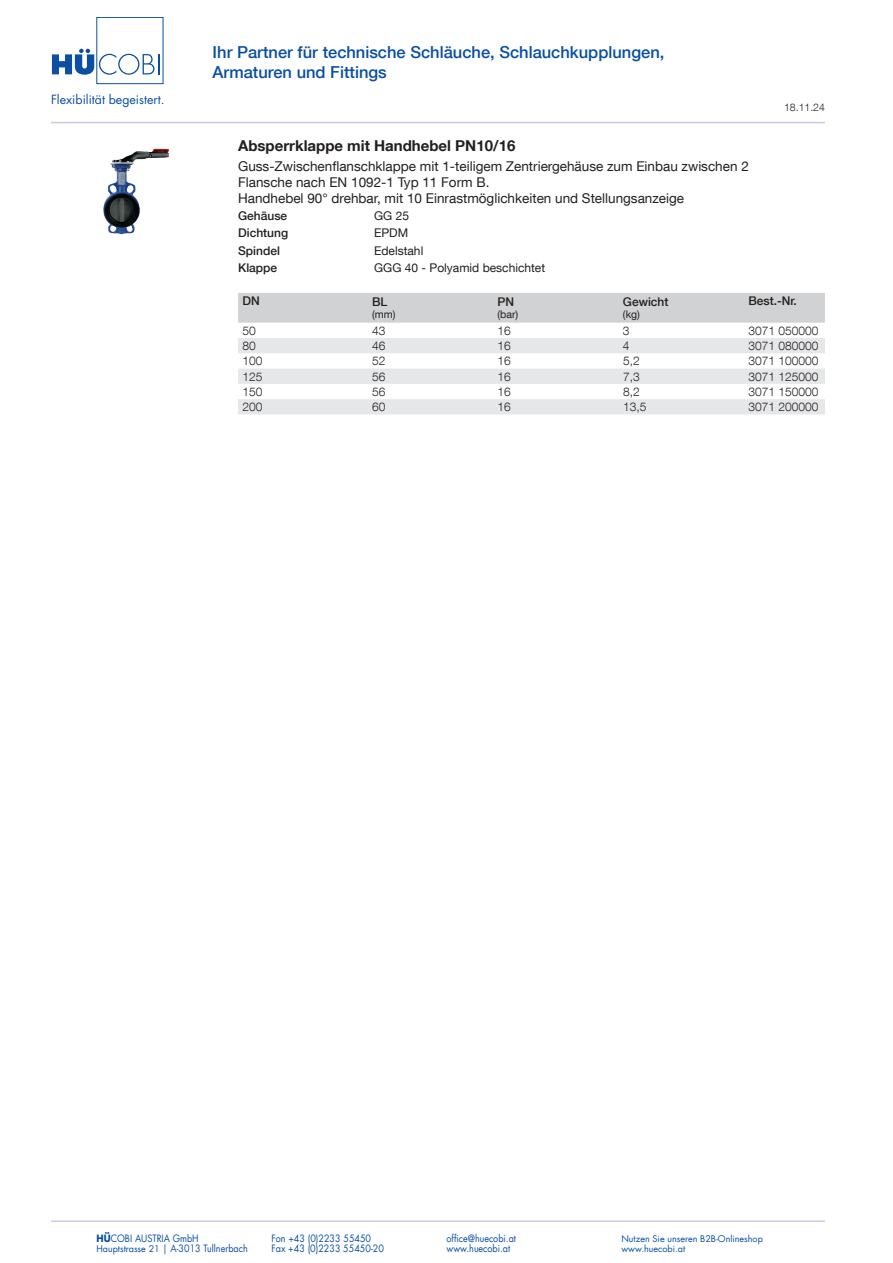
<style>
.page{position:relative;width:893px;height:1263px;background:#fff}
.page>*{position:absolute;margin:0;border:0;box-sizing:border-box;transform-origin:0 0}
.t1{font:500 16.5px/19.8px "Helvetica Neue LT Com";color:#0a4fa2}
.t2{font:700 15px "Helvetica Neue LT Com";color:#231f20}
.t3{font:13.5px/16.2px "Helvetica Neue LT Com";color:#231f20}
.t4{font:12.3px "Futura LT";color:#0a4fa2}
.t5{font:300 12px "Helvetica Neue LT Com";color:#231f20}
.t6{font:500 12px "Helvetica Neue LT Com";color:#231f20}
.t7{font:12px "Helvetica Neue LT Com";color:#231f20}
.t8{font:10.5px "Helvetica Neue LT Com";color:#231f20}
.t9{font:300 10.5px "Helvetica Neue LT Com";color:#231f20}
.t10{font:9.9px "Futura LT";color:#0a4fa2;scale:.91 1}
.t11{font:9px "Futura LT";color:#0a4fa2}
.s1{font-weight:700}
.s2{font-size:9px}
</style>
<div class="page">
<hr style="left:51px;top:122px;width:774px;height:1px;background:#c7cbe6">
<hr style="left:51px;top:1220px;width:774px;height:2px;background:#c7cbe6">
<div style="left:96px;top:17px;width:67px;height:67px;border:1px solid #0a4fa2"></div>
<svg style="left:52px;top:49px;width:108px;height:26px"></svg>
<div style="left:238px;top:293px;width:587px;height:30px;background:#d1d2d4"></div>
<svg style="left:238px;top:338px;width:587px;height:76px"></svg>
<img style="left:103px;top:149px;width:66px;height:85px">
<p class="t4" style="left:51px;top:91px;width:115px">Flexibilität begeistert.</p>
<p class="t1" style="left:213px;top:42px;width:453px">Ihr Partner für technische Schläuche, Schlauchkupplungen,<br>Armaturen und Fittings</p>
<p class="t9" style="left:784px;top:101px;width:42px">18.11.24</p>
<p class="t2" style="left:238px;top:136px;width:279px">Absperrklappe mit Handhebel PN10/16</p>
<p class="t3" style="left:238px;top:158px;width:512px">Guss-Zwischenflanschklappe mit 1-teiligem Zentriergehäuse zum Einbau zwischen 2<br>Flansche nach EN 1092-1 Typ 11 Form B.<br>Handhebel 90° drehbar, mit 10 Einrastmöglichkeiten und Stellungsanzeige</p>
<p class="t6" style="left:238px;top:209px;width:51px">Gehäuse</p>
<p class="t7" style="left:374px;top:209px;width:36px">GG 25</p>
<p class="t6" style="left:238px;top:226px;width:52px">Dichtung</p>
<p class="t7" style="left:374px;top:226px;width:36px">EPDM</p>
<p class="t6" style="left:238px;top:243px;width:43px">Spindel</p>
<p class="t7" style="left:374px;top:243px;width:51px">Edelstahl</p>
<p class="t6" style="left:238px;top:260px;width:41px">Klappe</p>
<p class="t7" style="left:374px;top:260px;width:172px">GGG 40 - Polyamid beschichtet</p>
<p class="t6" style="left:242px;top:293px;width:19px">DN</p>
<p class="t6" style="left:372px;top:294px;width:17px">BL</p>
<p class="t8" style="left:372px;top:308px;width:25px">(mm)</p>
<p class="t6" style="left:748px;top:293px;width:50px">Best.-Nr.</p>
<p class="t6" style="left:623px;top:294px;width:47px">Gewicht</p>
<p class="t8" style="left:623px;top:308px;width:18px">(kg)</p>
<p class="t6" style="left:497px;top:294px;width:18px">PN</p>
<p class="t8" style="left:497px;top:308px;width:22px">(bar)</p>
<p class="t5" style="left:242px;top:323px;width:15px">50</p>
<p class="t5" style="left:372px;top:323px;width:15px">43</p>
<p class="t5" style="left:497px;top:323px;width:15px">16</p>
<p class="t5" style="left:623px;top:323px;width:8px">3</p>
<p class="t5" style="left:748px;top:323px;width:72px">3071 050000</p>
<p class="t5" style="left:242px;top:338px;width:15px">80</p>
<p class="t5" style="left:372px;top:338px;width:15px">46</p>
<p class="t5" style="left:497px;top:338px;width:15px">16</p>
<p class="t5" style="left:623px;top:338px;width:8px">4</p>
<p class="t5" style="left:748px;top:338px;width:72px">3071 080000</p>
<p class="t5" style="left:242px;top:354px;width:22px">100</p>
<p class="t5" style="left:372px;top:354px;width:15px">52</p>
<p class="t5" style="left:498px;top:354px;width:15px">16</p>
<p class="t5" style="left:623px;top:354px;width:18px">5,2</p>
<p class="t5" style="left:748px;top:354px;width:72px">3071 100000</p>
<p class="t5" style="left:242px;top:369px;width:22px">125</p>
<p class="t5" style="left:372px;top:369px;width:15px">56</p>
<p class="t5" style="left:498px;top:369px;width:15px">16</p>
<p class="t5" style="left:623px;top:369px;width:18px">7,3</p>
<p class="t5" style="left:748px;top:369px;width:72px">3071 125000</p>
<p class="t5" style="left:242px;top:384px;width:22px">150</p>
<p class="t5" style="left:372px;top:384px;width:15px">56</p>
<p class="t5" style="left:498px;top:384px;width:15px">16</p>
<p class="t5" style="left:623px;top:384px;width:18px">8,2</p>
<p class="t5" style="left:748px;top:384px;width:72px">3071 150000</p>
<p class="t5" style="left:242px;top:400px;width:22px">200</p>
<p class="t5" style="left:372px;top:400px;width:15px">60</p>
<p class="t5" style="left:498px;top:400px;width:15px">16</p>
<p class="t5" style="left:623px;top:400px;width:25px">13,5</p>
<p class="t5" style="left:748px;top:400px;width:72px">3071 200000</p>
<p class="t10" style="left:97px;top:1232px;width:114px"><span class="s1">HÜ</span>COBI AUSTRIA GmbH</p>
<p class="t10" style="left:271px;top:1232px;width:111px">Fon +43 (0)2233 55450</p>
<p class="t10" style="left:446px;top:1232px;width:78px">office@huecobi.at</p>
<p class="t11" style="left:621px;top:1233px;width:143px">Nutzen Sie unseren B2B-Onlineshop</p>
<p class="t10" style="left:97px;top:1242px;width:168px"><span class="s2">Hauptstrasse 21</span> | A-3013 Tullnerbach</p>
<p class="t10" style="left:271px;top:1242px;width:125px">Fax +43 (0)2233 55450-20</p>
<p class="t10" style="left:446px;top:1242px;width:72px">www.huecobi.at</p>
<p class="t11" style="left:621px;top:1243px;width:65px">www.huecobi.at</p>
</div>
